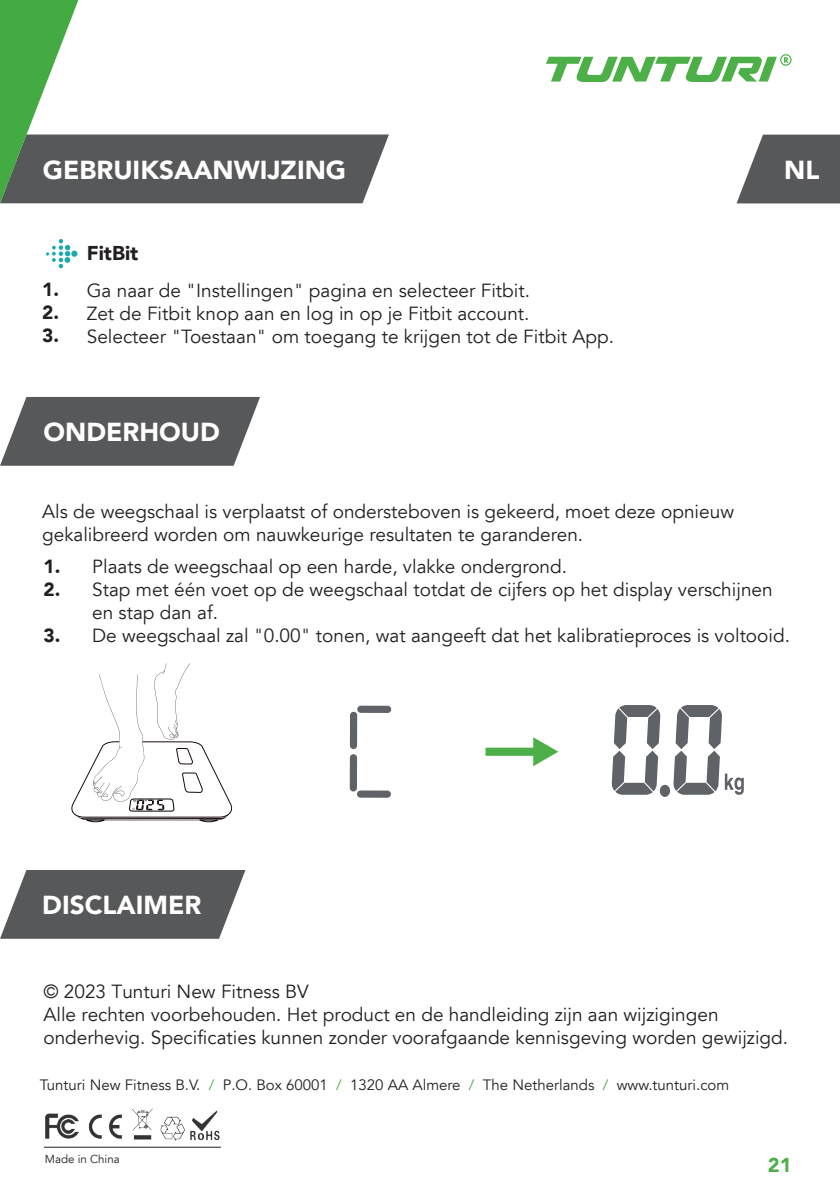
<style>
.page{position:relative;width:840px;height:1191px;background:#fff}
.page>*{position:absolute;margin:0;border:0;box-sizing:border-box;transform-origin:0 0}
.t1{font:900 26px "Avenir LT";color:#fff}
.t2{font:900 20px "Avenir LT";color:#231f20}
.t3{font:900 20px "Avenir LT";color:#4caf47}
.t4{font:19px/22.8px "Avenir LT";color:#231f20}
.t5{font:900 19px/22.8px "Avenir LT";color:#231f20;text-align:justify}
.t6{font:15px "Avenir LT";color:#231f20}
.t7{font:11.6px "Avenir LT";color:#231f20}
.s1{color:#44aa42}
</style>
<div class="page">
<svg style="left:546px;top:54px;width:245px;height:28px"></svg>
<svg style="left:0;top:870px;width:245px;height:68px;background:#68696b"></svg>
<svg style="left:0;top:0;width:388px;height:203px"></svg>
<svg style="left:736px;top:135px;width:103px;height:68px;background:#6d6e70"></svg>
<svg style="left:0;top:397px;width:260px;height:69px;background:#68696b"></svg>
<svg style="left:46px;top:239px;width:24px;height:29px"></svg>
<div style="left:71px;top:250px;width:6px;height:7px;background:#1daaae;border-radius:50%"></div>
<div style="left:357px;top:705px;width:34px;height:8px;background:#5f6267;border-radius:4px"></div>
<div style="left:350px;top:712px;width:7px;height:37px;background:#5f6267;border-radius:4px"></div>
<div style="left:349px;top:754px;width:8px;height:37px;background:#5f6267;border-radius:4px"></div>
<div style="left:357px;top:790px;width:34px;height:7px;background:#5f6267;border-radius:4px"></div>
<svg style="left:485px;top:737px;width:73px;height:29px"></svg>
<svg style="left:611px;top:705px;width:132px;height:92px"></svg>
<hr style="left:44px;top:1146px;width:177px;height:1px;background:#231f20">
<img style="left:46px;top:1108px;width:173px;height:32px">
<svg style="left:71px;top:663px;width:162px;height:159px"></svg>
<h1 class="t1" style="left:43px;top:154px;width:304px">GEBRUIKSAANWIJZING</h1>
<p class="t5" style="left:42px;top:278px;width:18px">1.<br>2.<br>3.</p>
<p class="t2" style="left:87px;top:241px;width:53px">FitBit</p>
<p class="t4" style="left:87px;top:280px;width:528px">Ga naar de "Instellingen" pagina en selecteer Fitbit.<br>Zet de Fitbit knop aan en log in op je Fitbit account.<br>Selecteer "Toestaan" om toegang te krijgen tot de Fitbit App.</p>
<h1 class="t1" style="left:44px;top:416px;width:178px">ONDERHOUD</h1>
<p class="t4" style="left:42px;top:501px;width:693px">Als de weegschaal is verplaatst of ondersteboven is gekeerd, moet deze opnieuw gekalibreerd worden om nauwkeurige resultaten te garanderen.</p>
<h1 class="t1" style="left:783px;top:154px;width:37px">NL</h1>
<p class="t5" style="left:44px;top:555px;width:18px">1.<br>2.</p>
<p class="t5" style="left:44px;top:623px;width:18px">3.</p>
<p class="t4" style="left:92px;top:556px;width:699px">Plaats de weegschaal op een harde, vlakke ondergrond.<br>Stap met één voet op de weegschaal totdat de cijfers op het display verschijnen en stap dan af.<br>De weegschaal zal "0.00" tonen, wat aangeeft dat het kalibratieproces is voltooid.</p>
<h1 class="t1" style="left:42px;top:889px;width:160px">DISCLAIMER</h1>
<p class="t4" style="left:43px;top:980px;width:745px">© 2023 Tunturi New Fitness BV<br>Alle rechten voorbehouden. Het product en de handleiding zijn aan wijzigingen onderhevig. Specificaties kunnen zonder voorafgaande kennisgeving worden gewijzigd.</p>
<p class="t6" style="left:40px;top:1076px;width:690px">Tunturi New Fitness B.V. <span class="s1">/</span> P.O. Box 60001 <span class="s1">/</span> 1320 AA Almere <span class="s1">/</span> The Netherlands <span class="s1">/</span> www.tunturi.com</p>
<p class="t7" style="left:45px;top:1152px;width:76px">Made in China</p>
<p class="t3" style="left:767px;top:1152px;width:25px">21</p>
</div>
